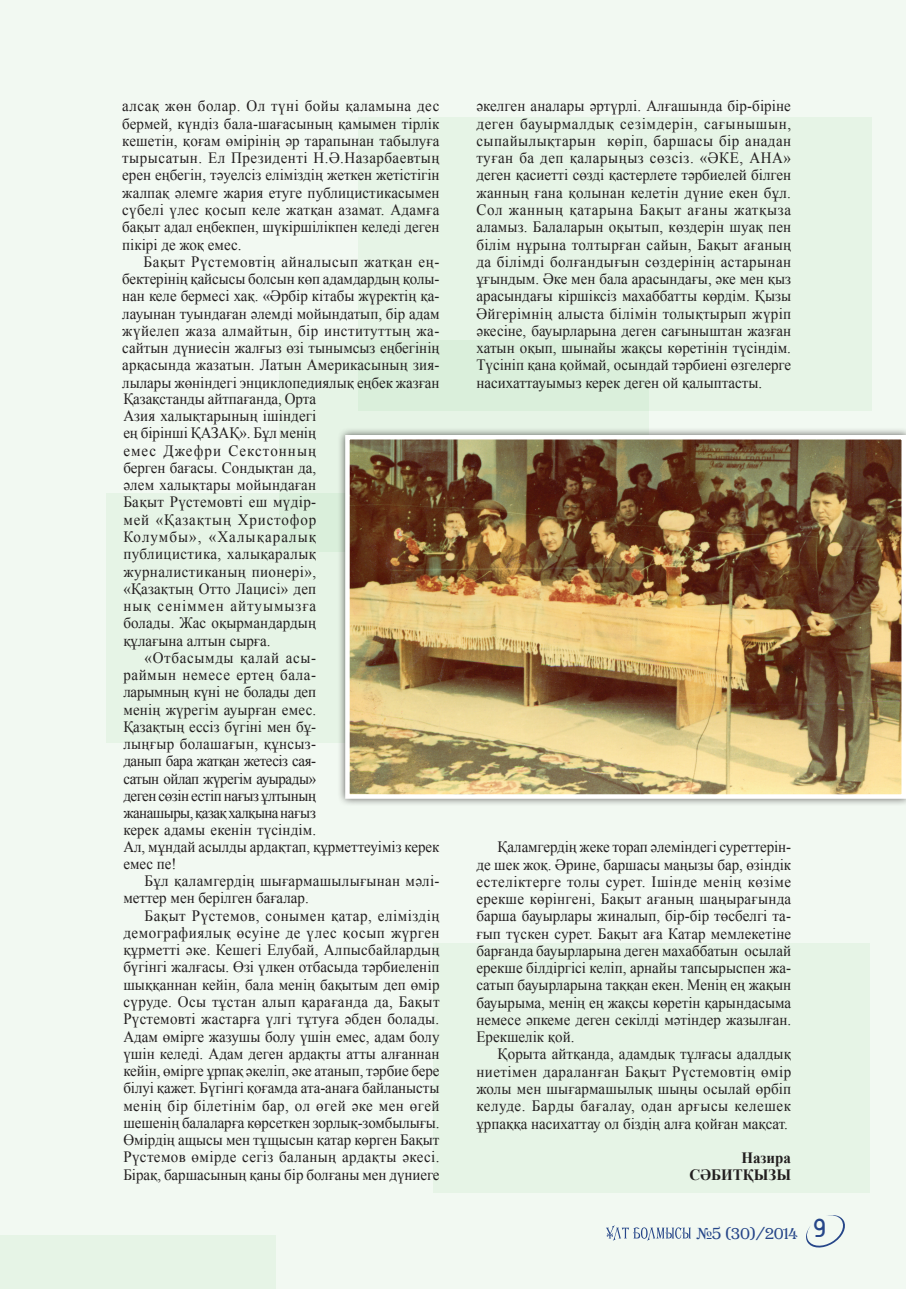
<style>
.page{position:relative;width:906px;height:1289px;background:#fff}
.page>*{position:absolute;margin:0;border:0;box-sizing:border-box;transform-origin:0 0}
.t1{font:16.5px "KZM Algerian";color:#253f8e}
.t2{font:15.75px/17.2px "Times New Roman";color:#231f20;text-align:justify;scale:.95 1}
.t3{font:15.75px/17.2px "Times New Roman";letter-spacing:.02em;color:#231f20;scale:.95 1}
.t4{font:700 15.75px "Times New Roman";color:#231f20;scale:.95 1}
.s1{font-family:"Times New Roman"}
.s2{font-family:"KZM Diploma";font-size:21px}
</style>
<div class="page">
<div style="left:0;top:0;width:906px;height:1288px;background:#f2f9f2"></div>
<div style="left:359px;top:117px;width:513px;height:293px;background:#e6f4e6"></div>
<div style="left:280px;top:340px;width:369px;height:211px;background:#daefdb"></div>
<div style="left:106px;top:493px;width:436px;height:249px;background:#e6f4e6"></div>
<div style="left:434px;top:943px;width:436px;height:249px;background:#e6f4e6"></div>
<div style="left:337px;top:427px;width:569px;height:380px;background:#231f20;opacity:.75"></div>
<img style="left:350px;top:440px;width:551px;height:353px">
<div style="left:345px;top:435px;width:561px;height:363px;border:4px solid #fff"></div>
<div style="left:0;top:1235px;width:275px;height:53px;background:#e6f4e6"></div>
<p class="t2" style="left:122px;top:97px;width:335px">алсақ жөн болар. Ол түні бойы қаламына дес бермей, күндіз бала-шағасының қамымен тірлік кешетін, қоғам өмірінің әр тарапынан табылуға тырысатын. Ел Президенті Н.Ә.Назарбаевтың ерен еңбегін, тәуелсіз еліміздің жеткен жетістігін жалпақ әлемге жария етуге публицистикасымен сүбелі үлес қосып келе жатқан азамат. Адамға бақыт адал еңбекпен, шүкіршілікпен келеді деген пікірі де жоқ емес.</p>
<p class="t2" style="left:122px;top:252px;width:335px;text-align:left;text-indent:21px">Бақыт Рүстемовтің айналысып жатқан ең&shy;бектерінің қайсысы болсын көп адамдардың қолы&shy;нан келе бермесі хақ. «Әрбір кітабы жүректің қа&shy;лауынан туындаған әлемді мойындатып, бір адам жүйелеп жаза алмайтын, бір институттың жа&shy;сайтын дүниесін жалғыз өзі тынымсыз еңбегінің арқасында жазатын. Латын Америкасының зия&shy;лылары жөніндегі энциклопедиялық еңбек жазған Қазақстанды айтпағанда, Орта<br>Азия халықтарының ішіндегі<br>ең бірінші ҚАЗАҚ». Бұл менің<br>емес Джефри Секстонның<br>берген бағасы. Сондықтан да,<br>әлем халықтары мойындаған<br>Бақыт Рүстемовті еш мүдір-<br>мей «Қазақтың Христофор<br>Колумбы», «Халықаралық<br>публицистика, халықаралық журналистиканың пионері»,<br>«Қазақтың Отто Лацисі» деп<br>нық сеніммен айтуымызға<br>болады. Жас оқырмандардың<br>құлағына алтын сырға.</p>
<p class="t2" style="left:123px;top:648px;width:334px;text-align:left;text-indent:21px">«Отбасымды қалай асы-<br>раймын немесе ертең бала-<br>ларымның күні не болады деп<br>менің жүрегім ауырған емес.<br>Қазақтың ессіз бүгіні мен бұ-<br>лыңғыр болашағын, құнсыз-<br>данып бара жатқан жетесіз сая-<br>сатын ойлап жүрегім ауырады»<br>деген сөзін естіп нағыз ұлтының<br>жанашыры, қазақ халқына нағыз<br>керек адамы екенін түсіндім.<br>Ал, мұндай асылды ардақтап, құрметтеуіміз керек емес пе!</p>
<p class="t3" style="left:123px;top:872px;width:333px;text-indent:21px">Бұл қаламгердің шығармашылығынан мәлі&shy;меттер мен берілген бағалар.</p>
<p class="t2" style="left:123px;top:906px;width:334px;text-indent:21px">Бақыт Рүстемов, сонымен қатар, еліміздің демографиялық өсуіне де үлес қосып жүрген құрметті әке. Кешегі Елубай, Алпысбайлардың бүгінгі жалғасы. Өзі үлкен отбасыда тәрбиеленіп шыққаннан кейін, бала менің бақытым деп өмір сүруде. Осы тұстан алып қарағанда да, Бақыт Рүстемовті жастарға үлгі тұтуға әбден болады.<br>Адам өмірге жазушы болу үшін емес, адам болу үшін келеді. Адам деген ардақты атты алғаннан кейін, өмірге ұрпақ әкеліп, әке атанып, тәрбие бере білуі қажет. Бүгінгі қоғамда ата-анаға байланысты менің бір білетінім бар, ол өгей әке мен өгей шешенің балаларға көрсеткен зорлық-зомбылығы.<br>Өмірдің ащысы мен тұщысын қатар көрген Бақыт Рүстемов өмірде сегіз баланың ардақты әкесі.<br>Бірақ, баршасының қаны бір болғаны мен дүниеге</p>
<p class="t2" style="left:476px;top:97px;width:333px">әкелген аналары әртүрлі. Алғашында бір-біріне деген бауырмалдық сезімдерін, сағынышын, сыпайылықтарын көріп, баршасы бір анадан туған ба деп қаларыңыз сөзсіз. «ӘКЕ, АНА» деген қасиетті сөзді қастерлете тәрбиелей білген жанның ғана қолынан келетін дүние екен бұл.<br>Сол жанның қатарына Бақыт ағаны жатқыза аламыз. Балаларын оқытып, көздерін шуақ пен білім нұрына толтырған сайын, Бақыт ағаның да білімді болғандығын сөздерінің астарынан ұғындым. Әке мен бала арасындағы, әке мен қыз арасындағы кіршіксіз махаббатты көрдім. Қызы Әйгерімнің алыста білімін толықтырып жүріп әкесіне, бауырларына деген сағыныштан жазған хатын оқып, шынайы жақсы көретінін түсіндім.<br>Түсініп қана қоймай, осындай тәрбиені өзгелерге насихаттауымыз керек деген ой қалыптасты.</p>
<p class="t2" style="left:476px;top:838px;width:333px;text-indent:21px">Қаламгердің жеке торап әлеміндегі суреттерін&shy;де шек жоқ. Әрине, баршасы маңызы бар, өзіндік естеліктерге толы сурет. Ішінде менің көзіме ерекше көрінгені, Бақыт ағаның шаңырағында барша бауырлары жиналып, бір-бір төсбелгі та&shy;ғып түскен сурет. Бақыт аға Катар мемлекетіне барғанда бауырларына деген махаббатын осылай ерекше білдіргісі келіп, арнайы тапсырыспен жа&shy;сатып бауырларына таққан екен. Менің ең жақын бауырыма, менің ең жақсы көретін қарындасыма немесе әпкеме деген секілді мәтіндер жазылған.<br>Ерекшелік қой.</p>
<p class="t2" style="left:476px;top:1045px;width:333px;text-indent:21px">Қорыта айтқанда, адамдық тұлғасы адалдық ниетімен дараланған Бақыт Рүстемовтің өмір жолы мен шығармашылық шыңы осылай өрбіп келуде. Барды бағалау, одан арғысы келешек ұрпаққа насихаттау ол біздің алға қойған мақсат.</p>
<p class="t4" style="left:741px;top:1146px;width:54px">Назира</p>
<p class="t4" style="left:689px;top:1164px;width:109px">СӘБИТҚЫЗЫ</p>
<p class="t1" style="left:696px;top:1224px;width:130px"><span class="s1">№</span>5 (30)/2014 <span class="s2">9</span></p>
</div>
